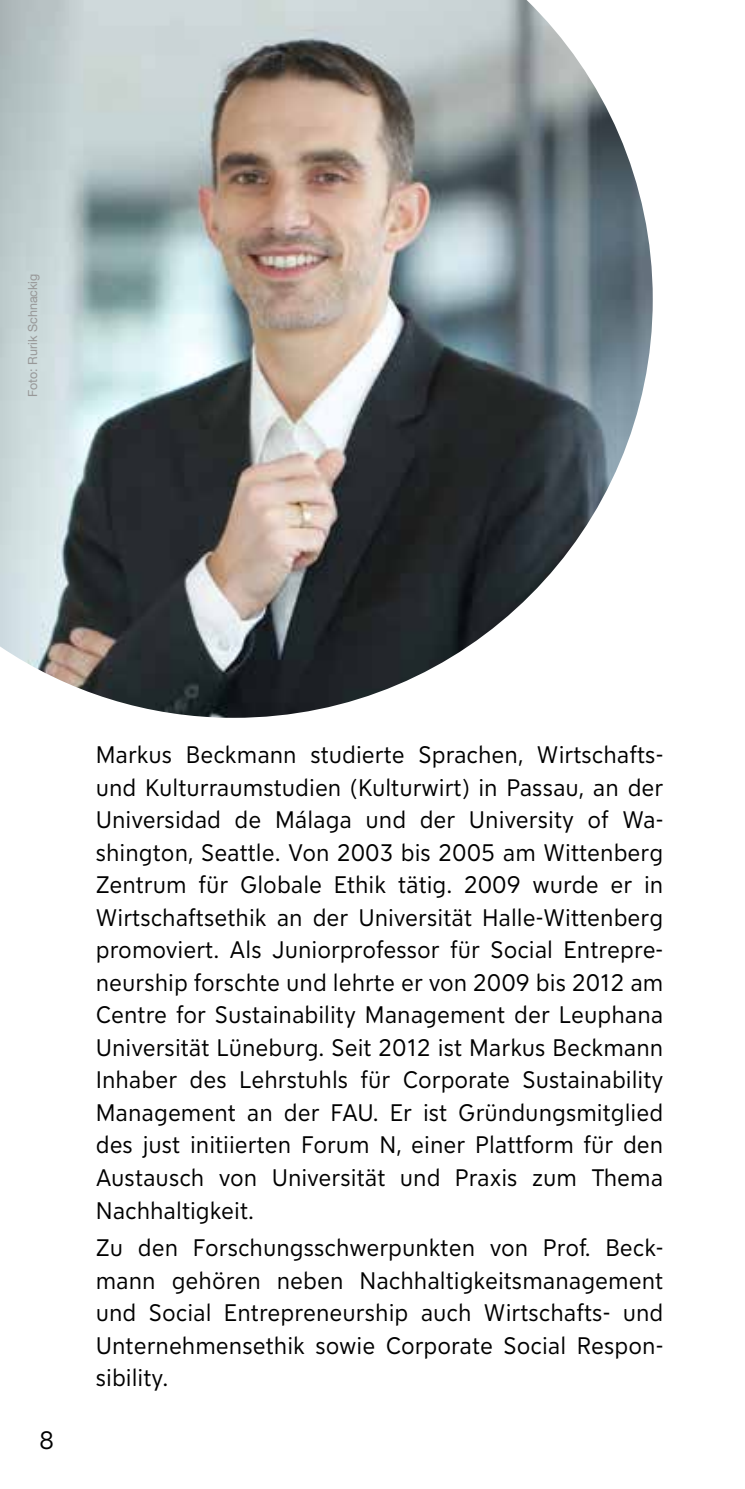
<style>
.page{position:relative;width:745px;height:1489px;background:#fff}
.page>*{position:absolute;margin:0;border:0;box-sizing:border-box;transform-origin:0 0}
.t1{font:25px "FAU Sans";color:#000}
.t2{font:23.75px/32.5px "FAU Sans";color:#000;text-align:justify}
.t3{font:12.5px "Helvetica Neue LT Com";color:#989898}
</style>
<div class="page">
<hr style="left:744px;top:0;width:1px;height:1488px;background:#f2f5eb">
<img style="left:0;top:0;width:652px;height:717px">
<p class="t3" style="left:25px;top:397px;width:125px;rotate:-90deg">Foto: Rurik Schnackig</p>
<p class="t1" style="left:39px;top:1421px;width:17px">8</p>
<p class="t2" style="left:96px;top:737px;width:568px">Markus Beckmann studierte Sprachen, Wirtschafts&shy;und Kulturraumstudien (Kulturwirt) in Passau, an der Universidad de Málaga und der University of Wa&shy;shington, Seattle. Von 2003 bis 2005 am Wittenberg Zentrum für Globale Ethik tätig. 2009 wurde er in Wirtschaftsethik an der Universität Halle-Wittenberg promoviert. Als Juniorprofessor für Social Entrepre&shy;neurship forschte und lehrte er von 2009 bis 2012 am Centre for Sustainability Management der Leuphana Universität Lüneburg. Seit 2012 ist Markus Beckmann Inhaber des Lehrstuhls für Corporate Sustainability Management an der FAU. Er ist Gründungsmitglied des just initiierten Forum N, einer Plattform für den Austausch von Universität und Praxis zum Thema Nachhaltigkeit.</p>
<p class="t2" style="left:96px;top:1230px;width:568px">Zu den Forschungsschwerpunkten von Prof. Beck&shy;mann gehören neben Nachhaltigkeitsmanagement und Social Entrepreneurship auch Wirtschafts- und Unternehmensethik sowie Corporate Social Respon&shy;sibility.</p>
</div>
